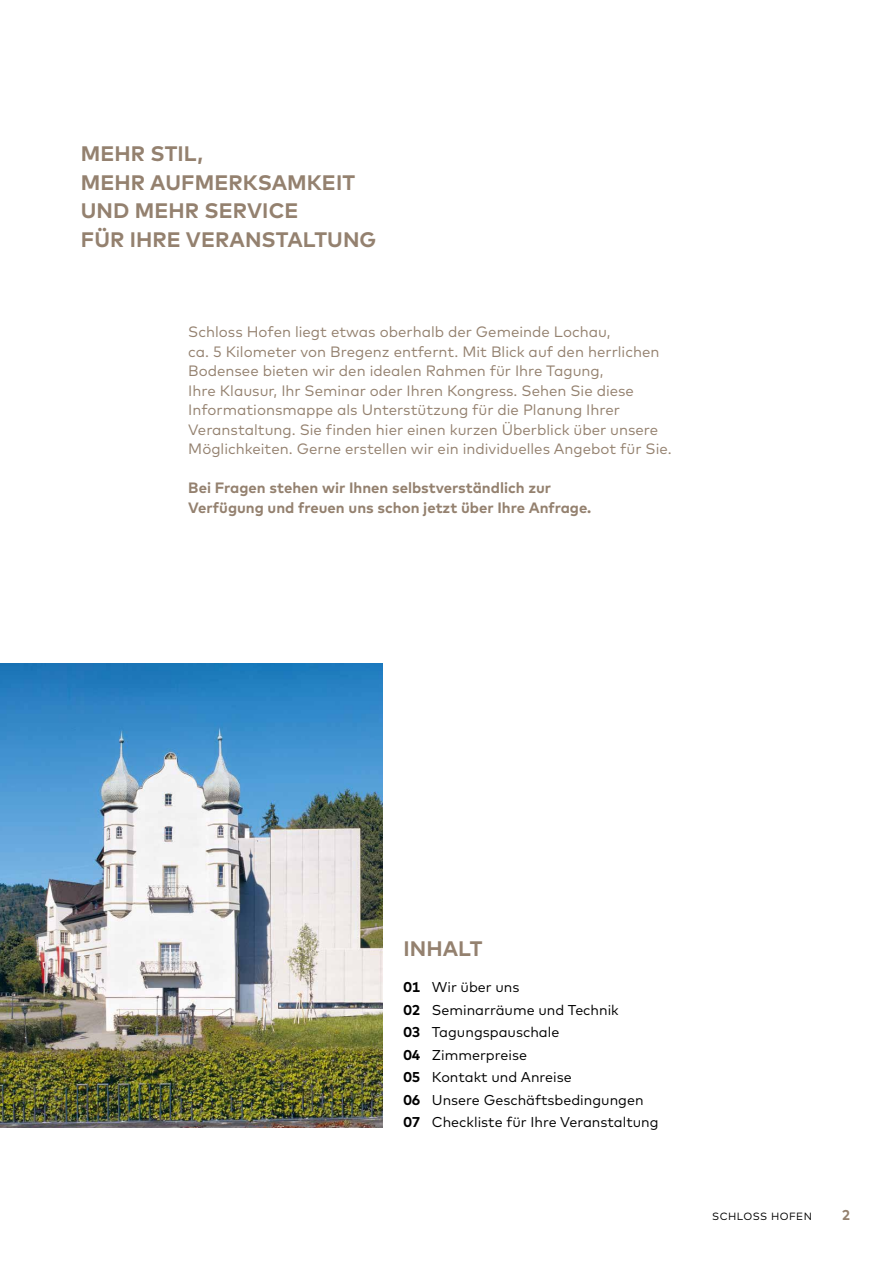
<style>
.page{position:relative;width:893px;height:1263px;background:#fff}
.page>*{position:absolute;margin:0;border:0;box-sizing:border-box;transform-origin:0 0}
.t1{font:700 21px/28.5px "Mark Pro";letter-spacing:.005em;color:#94816f}
.t2{font:15px/19.5px "Mark Pro";color:#94816f}
.t3{font:700 15px/19.5px "Mark Pro";color:#94816f}
.t4{font:14.25px/22.5px "Mark Pro";color:#000}
.t5{font:700 14.25px "Mark Pro";color:#94816f}
.t6{font:10.5px "Mark Pro";letter-spacing:.045em;color:#000}
.s1{font-weight:700}
</style>
<div class="page">
<img style="left:0;top:664px;width:382px;height:463px">
<h1 class="t1" style="left:81px;top:138px;width:297px">MEHR STIL,<br>MEHR AUFMERKSAMKEIT<br>UND MEHR SERVICE<br>FÜR IHRE VERANSTALTUNG</h1>
<p class="t2" style="left:188px;top:321px;width:485px">Schloss Hofen liegt etwas oberhalb der Gemeinde Lochau,<br>ca. 5 Kilometer von Bregenz entfernt. Mit Blick auf den herrlichen Bodensee bieten wir den idealen Rahmen für Ihre Tagung,<br>Ihre Klausur, Ihr Seminar oder Ihren Kongress. Sehen Sie diese Informationsmappe als Unterstützung für die Planung Ihrer Veranstaltung. Sie finden hier einen kurzen Überblick über unsere Möglichkeiten. Gerne erstellen wir ein individuelles Angebot für Sie.</p>
<p class="t3" style="left:188px;top:477px;width:405px">Bei Fragen stehen wir Ihnen selbstverständlich zur<br>Verfügung und freuen uns schon jetzt über Ihre Anfrage.</p>
<h1 class="t1" style="left:403px;top:933px;width:81px">INHALT</h1>
<p class="t4" style="left:403px;top:975px;width:257px"><span class="s1">01</span> Wir über uns<br><span class="s1">02</span> Seminarräume und Technik<br><span class="s1">03</span> Tagungspauschale<br><span class="s1">04</span> Zimmerpreise<br><span class="s1">05</span> Kontakt und Anreise<br><span class="s1">06</span> Unsere Geschäftsbedingungen<br><span class="s1">07</span> Checkliste für Ihre Veranstaltung</p>
<p class="t6" style="left:712px;top:1209px;width:101px">SCHLOSS HOFEN</p>
<p class="t5" style="left:842px;top:1204px;width:10px">2</p>
</div>
